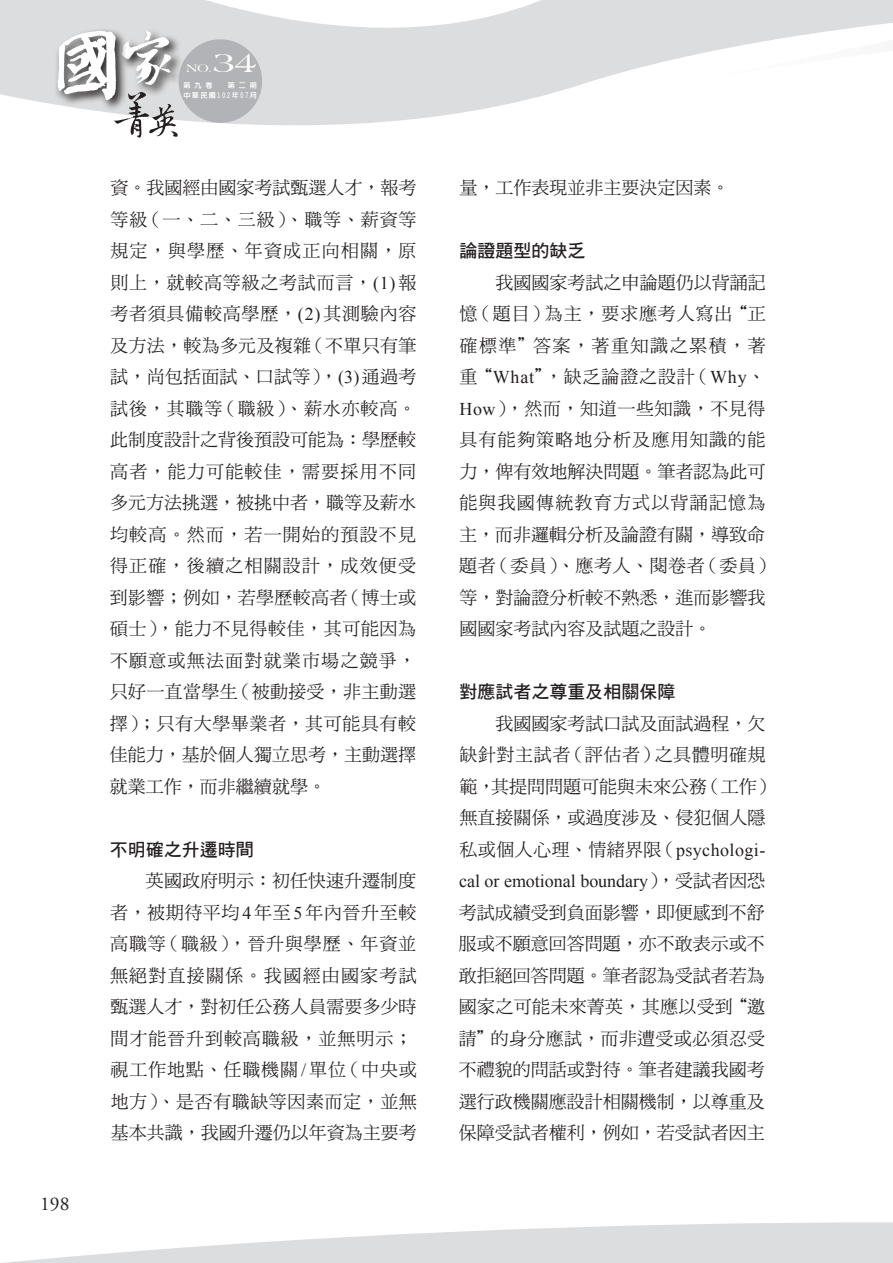
<style>
.page{position:relative;width:893px;height:1263px;background:#fff}
.page>*{position:absolute;margin:0;border:0;box-sizing:border-box;transform-origin:0 0}
.t1{font:28.35px "Americana BT";color:#fff;scale:1.27 1}
.t2{font:19.5px "Adobe Garamond Pro";color:#231f20}
.t3{font:18px/31.5px "DF Ming Std W5";color:#231f20;text-align:justify}
.t4{font:18px/31.5px "DF Ming Std W5";letter-spacing:.03em;color:#231f20}
.t5{font:18px "Times New Roman";color:#231f20}
.t6{font:18px "DF Hei Std W7";color:#231f20}
.t7{font:11.4px "Americana BT";color:#fff;scale:1.27 1}
.t8{font:800 7.2px/10.4px "AR Hei B5";letter-spacing:.18em;color:#fff}
.s1{font-family:"Times New Roman"}
.s2{font-family:"DF Ming Std W5"}
</style>
<div class="page">
<svg style="left:0;top:0;width:621px;height:104px;background:#e0e1e2"></svg>
<svg style="left:621px;top:0;width:272px;height:73px"></svg>
<svg style="left:54px;top:27px;width:3px;height:78px"></svg>
<svg style="left:57px;top:0;width:513px;height:138px"></svg>
<div style="left:179px;top:39px;width:83px;height:84px;background:#b2b3b7;border-radius:50%"></div>
<svg style="left:3px;top:1222px;width:890px;height:41px"></svg>
<p class="t2" style="left:40px;top:1192px;width:31px">198</p>
<p class="t7" style="left:186px;top:62px;width:22px">NO.</p>
<h1 class="t1" style="left:213px;top:46px;width:37px">34</h1>
<p class="t8" style="left:183px;top:80px;width:75px">第九卷　第二期中華民國102年07月</p>
<p class="t3" style="left:110px;top:172px;width:308px">資。我國經由國家考試甄選人才，報考等級（一、二、三級）、職等、薪資等規定，與學歷、年資成正向相關，原則上，就較高等級之考試而言，<span class="s1">(1)</span> 報考者須具備較高學歷，<span class="s1">(2)</span> 其測驗內容及方法，較為多元及複雜（不單只有筆試，尚包括面試、口試等），<span class="s1">(3)</span>通過考試後，其職等（職級）、薪水亦較高。此制度設計之背後預設可能為：學歷較高者，能力可能較佳，需要採用不同多元方法挑選，被挑中者，職等及薪水均較高。然而，若一開始的預設不見得正確，後續之相關設計，成效便受到影響；例如，若學歷較高者（博士或碩士），能力不見得較佳，其可能因為不願意或無法面對就業市場之競爭，只好一直當學生（被動接受，非主動選擇）；只有大學畢業者，其可能具有較佳能力，基於個人獨立思考，主動選擇就業工作，而非繼續就學。</p>
<p class="t6" style="left:110px;top:839px;width:145px">不明確之升遷時間</p>
<p class="t4" style="left:110px;top:865px;width:308px;text-indent:36px">英國政府明示：初任快速升遷制度者，被期待平均<span class="s1">4</span>年至<span class="s1">5</span>年內晉升至較高職等（職級），晉升與學歷、年資並無絕對直接關係。我國經由國家考試甄選人才，對初任公務人員需要多少時間才能晉升到較高職級，並無明示；視工作地點、任職機關 <span class="s1">/</span> 單位（中央或地方）、是否有職缺等因素而定，並無基本共識，我國升遷仍以年資為主要考</p>
<p class="t3" style="left:459px;top:172px;width:272px">量，工作表現並非主要決定因素。</p>
<p class="t6" style="left:459px;top:241px;width:127px">論證題型的缺乏</p>
<p class="t4" style="left:459px;top:266px;width:317px;text-indent:36px">我國國家考試之申論題仍以背誦記憶（題目）為主，要求應考人寫出“正確標準”答案，著重知識之累積，著重“<span class="s1">What</span>”，缺乏論證之設計（<span class="s1">Why</span>、<br><span class="s1">How</span>），然而，知道一些知識，不見得具有能夠策略地分析及應用知識的能力，俾有效地解決問題。筆者認為此可能與我國傳統教育方式以背誦記憶為主，而非邏輯分析及論證有關，導致命題者（委員）、應考人、閱卷者（委員）等，對論證分析較不熟悉，進而影響我國國家考試內容及試題之設計。</p>
<p class="t6" style="left:459px;top:682px;width:217px">對應試者之尊重及相關保障</p>
<p class="t3" style="left:459px;top:707px;width:317px;text-align:left;text-indent:36px">我國國家考試口試及面試過程，欠缺針對主試者（評估者）之具體明確規範，其提問問題可能與未來公務（工作）無直接關係，或過度涉及、侵犯個人隱私或個人心理、情緒界限（<span class="s1">psychologi-</span></p>
<p class="t5" style="left:459px;top:869px;width:307px">cal or emotional boundary<span class="s2">），受試者因恐</span></p>
<p class="t3" style="left:459px;top:896px;width:308px">考試成績受到負面影響，即便感到不舒服或不願意回答問題，亦不敢表示或不敢拒絕回答問題。筆者認為受試者若為國家之可能未來菁英，其應以受到“邀請”的身分應試，而非遭受或必須忍受不禮貌的問話或對待。筆者建議我國考選行政機關應設計相關機制，以尊重及保障受試者權利，例如，若受試者因主</p>
</div>
